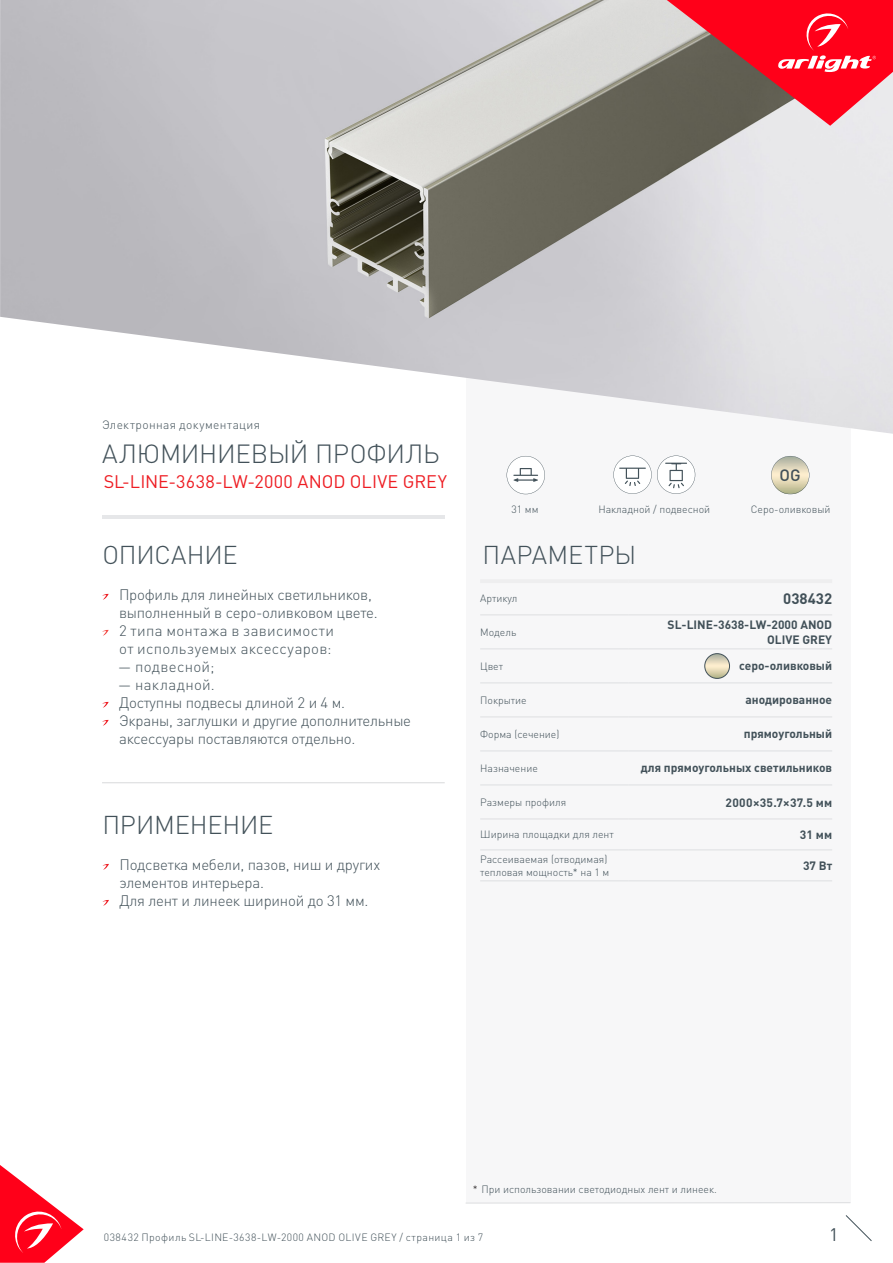
<style>
.page{position:relative;width:893px;height:1263px;background:#fff}
.page>*{position:absolute;margin:0;border:0;box-sizing:border-box;transform-origin:0 0}
.t1{font:300 25.95px "DIN Pro";letter-spacing:-.01em;color:#425159}
.t2{font:300 25.5px "DIN Pro";letter-spacing:-.005em;color:#425159}
.t3{font:300 25.5px "DIN Pro";letter-spacing:.015em;color:#425159}
.t4{font:18px "DIN Pro";letter-spacing:.01em;color:#ee1d23}
.t5{font:18px "DIN Pro";color:#425159}
.t6{font:500 16.35px "DIN Pro";color:#425159}
.t7{font:300 15px/18px "DIN Pro";letter-spacing:-.015em;color:#425159}
.t8{font:300 15px/18px "DIN Pro";letter-spacing:.02em;color:#425159}
.t9{font:700 15px "DIN Pro";color:#425159}
.t10{font:700 12px/14.4px "DIN Pro";color:#425159;text-align:right}
.t11{font:300 12px "DIN Pro";letter-spacing:.03em;color:#425159}
.t12{font:700 12px "DIN Pro";letter-spacing:.025em;color:#425159}
.t13{font:300 10.5px/12.6px "DIN Pro";color:#425159}
.t14{font:300 10.5px "DIN Pro";letter-spacing:.04em;color:#425159}
.s1{color:#231f20}
</style>
<div class="page">
<svg style="left:0;top:1165px;width:84px;height:98px"></svg>
<svg style="left:845px;top:1215px;width:27px;height:26px"></svg>
<div style="left:466px;top:250px;width:384px;height:953px;background:#f7f7f8"></div>
<img style="left:0;top:0;width:893px;height:434px">
<hr style="left:102px;top:516px;width:342px;height:3px;background:#e6e7e9">
<hr style="left:480px;top:579px;width:148px;height:4px;background:#eeeeef">
<hr style="left:628px;top:579px;width:204px;height:4px;background:#eeeeef">
<hr style="left:480px;top:614px;width:148px;height:1px;background:#e6e7e9">
<hr style="left:628px;top:614px;width:204px;height:1px;background:#e6e7e9">
<hr style="left:480px;top:648px;width:148px;height:2px;background:#e6e7e9">
<hr style="left:628px;top:648px;width:204px;height:2px;background:#e6e7e9">
<hr style="left:480px;top:682px;width:148px;height:2px;background:#e6e7e9">
<hr style="left:628px;top:682px;width:204px;height:2px;background:#e6e7e9">
<hr style="left:480px;top:716px;width:148px;height:2px;background:#e6e7e9">
<hr style="left:628px;top:716px;width:204px;height:2px;background:#e6e7e9">
<hr style="left:480px;top:750px;width:148px;height:2px;background:#e6e7e9">
<hr style="left:628px;top:750px;width:204px;height:2px;background:#e6e7e9">
<hr style="left:480px;top:784px;width:148px;height:2px;background:#e6e7e9">
<hr style="left:628px;top:784px;width:204px;height:2px;background:#e6e7e9">
<hr style="left:480px;top:818px;width:148px;height:2px;background:#e6e7e9">
<hr style="left:628px;top:818px;width:204px;height:2px;background:#e6e7e9">
<hr style="left:480px;top:849px;width:148px;height:2px;background:#e6e7e9">
<hr style="left:628px;top:849px;width:204px;height:2px;background:#e6e7e9">
<hr style="left:480px;top:880px;width:148px;height:1px;background:#e6e7e9">
<hr style="left:628px;top:880px;width:204px;height:1px;background:#e6e7e9">
<hr style="left:466px;top:1202px;width:384px;height:1px;background:#dcdddf">
<svg style="left:667px;top:0;width:226px;height:126px;background:#ce434d"></svg>
<svg style="left:102px;top:864px;width:7px;height:6px"></svg>
<svg style="left:102px;top:900px;width:7px;height:6px"></svg>
<hr style="left:102px;top:782px;width:343px;height:1px;background:#dcdddf">
<svg style="left:507px;top:456px;width:38px;height:38px"></svg>
<svg style="left:613px;top:456px;width:82px;height:38px"></svg>
<svg style="left:102px;top:594px;width:7px;height:6px"></svg>
<svg style="left:102px;top:630px;width:7px;height:6px"></svg>
<svg style="left:102px;top:702px;width:7px;height:6px"></svg>
<svg style="left:102px;top:720px;width:7px;height:6px"></svg>
<svg style="left:771px;top:456px;width:38px;height:38px"></svg>
<svg style="left:705px;top:654px;width:24px;height:24px"></svg>
<div style="left:704px;top:653px;width:26px;height:26px;border:1px solid #425159;border-radius:50%"></div>
<p class="t11" style="left:102px;top:417px;width:160px">Электронная документация</p>
<p class="t1" style="left:102px;top:436px;width:339px">АЛЮМИНИЕВЫЙ ПРОФИЛЬ</p>
<p class="t4" style="left:104px;top:470px;width:345px">SL-LINE-3638-LW-2000 ANOD OLIVE GREY</p>
<p class="t2" style="left:102px;top:537px;width:137px">ОПИСАНИЕ</p>
<p class="t7" style="left:119px;top:584px;width:260px">Профиль для линейных светильников, выполненный в серо-оливковом цвете.</p>
<p class="t8" style="left:119px;top:620px;width:217px">2 типа монтажа в зависимости от используемых аксессуаров:</p>
<p class="t8" style="left:118px;top:656px;width:98px">— подвесной;</p>
<p class="t8" style="left:118px;top:674px;width:98px">— накладной.</p>
<p class="t7" style="left:119px;top:692px;width:228px">Доступны подвесы длиной 2 и 4 м.</p>
<p class="t7" style="left:119px;top:710px;width:294px">Экраны, заглушки и другие дополнительные аксессуары поставляются отдельно.</p>
<p class="t2" style="left:102px;top:807px;width:172px">ПРИМЕНЕНИЕ</p>
<p class="t7" style="left:119px;top:854px;width:262px">Подсветка мебели, пазов, ниш и других элементов интерьера.</p>
<p class="t7" style="left:119px;top:890px;width:251px">Для лент и линеек шириной до 31 мм.</p>
<p class="t13" style="left:511px;top:502px;width:29px">31 мм</p>
<p class="t13" style="left:598px;top:502px;width:113px">Накладной / подвесной</p>
<p class="t6" style="left:779px;top:464px;width:23px">OG</p>
<p class="t13" style="left:751px;top:502px;width:81px">Серо-оливковый</p>
<p class="t3" style="left:483px;top:537px;width:155px">ПАРАМЕТРЫ</p>
<p class="t13" style="left:480px;top:591px;width:39px">Артикул</p>
<p class="t9" style="left:783px;top:588px;width:50px">038432</p>
<p class="t13" style="left:480px;top:625px;width:38px">Модель</p>
<p class="t10" style="left:668px;top:617px;width:166px">SL-LINE-3638-LW-2000 ANOD<br>OLIVE GREY</p>
<p class="t13" style="left:480px;top:659px;width:24px">Цвет</p>
<p class="t10" style="left:739px;top:658px;width:95px">серо-оливковый</p>
<p class="t13" style="left:480px;top:693px;width:48px">Покрытие</p>
<p class="t10" style="left:745px;top:692px;width:88px">анодированное</p>
<p class="t13" style="left:480px;top:727px;width:81px">Форма (сечение)</p>
<p class="t10" style="left:744px;top:726px;width:90px">прямоугольный</p>
<p class="t13" style="left:480px;top:761px;width:59px">Назначение</p>
<p class="t10" style="left:641px;top:760px;width:193px">для прямоугольных светильников</p>
<p class="t13" style="left:480px;top:795px;width:87px">Размеры профиля</p>
<p class="t12" style="left:726px;top:794px;width:108px">2000×35.7×37.5 мм</p>
<p class="t13" style="left:480px;top:828px;width:135px">Ширина площадки для лент</p>
<p class="t10" style="left:800px;top:827px;width:34px">31 мм</p>
<p class="t13" style="left:480px;top:852px;width:131px">Рассеиваемая (отводимая) тепловая мощность* на 1 м</p>
<p class="t10" style="left:803px;top:858px;width:31px">37 Вт</p>
<p class="t13" style="left:473px;top:1183px;width:246px"><span class="s1">*</span> При использовании светодиодных лент и линеек.</p>
<p class="t14" style="left:104px;top:1230px;width:381px">038432 Профиль SL-LINE-3638-LW-2000 ANOD OLIVE GREY / страница 1 из 7</p>
<p class="t5" style="left:829px;top:1222px;width:11px">1</p>
</div>
